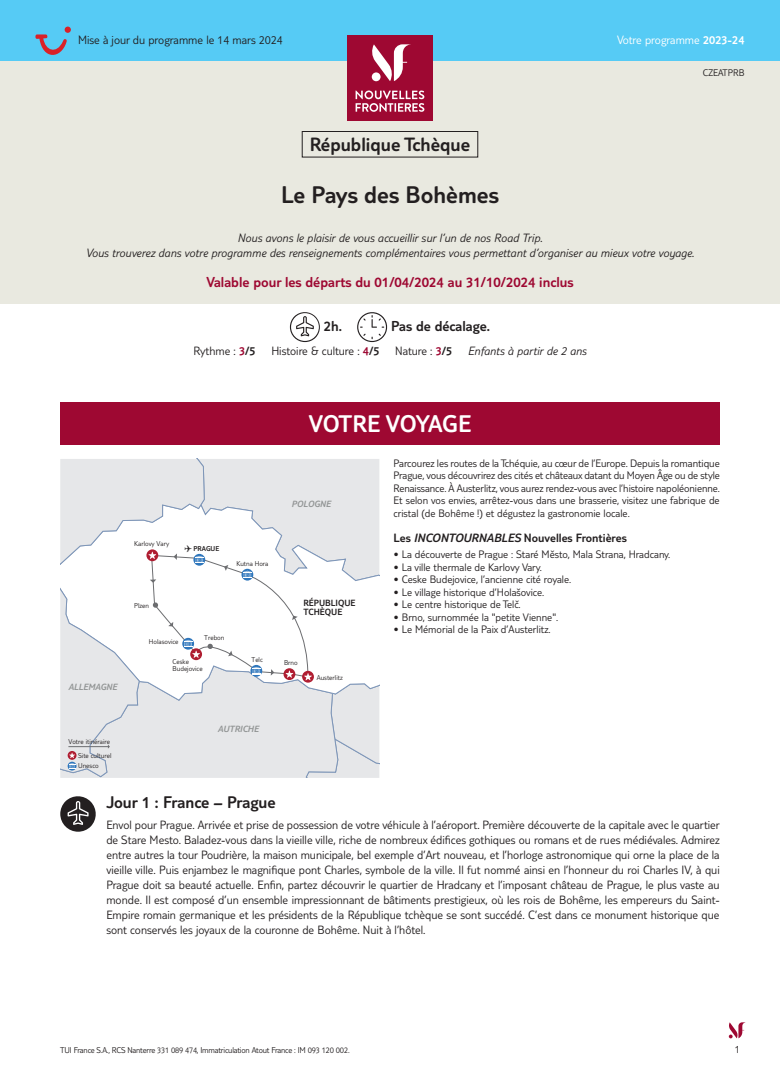
<style>
.page{position:relative;width:780px;height:1088px;background:#fff}
.page>*{position:absolute;margin:0;border:0;box-sizing:border-box;transform-origin:0 0}
.t1{font:300 25px "TUI Type";color:#231f20}
.t2{font:300 25px "TUI Type";letter-spacing:-.015em;color:#fff}
.t3{font:300 20px "TUI Type";color:#231f20}
.t4{font:300 17.5px "TUI Type";color:#231f20}
.t5{font:300 15px "TUI Type";color:#9e0832}
.t6{font:300 15px "TUI Type";color:#231f20}
.t7{font:300 12.5px/15px "TUI Type";color:#231f20;text-align:justify}
.t8{font:italic 300 12.5px/15px "TUI Type";color:#231f20;text-align:center}
.t9{font:300 12.5px "TUI Type";color:#231f20}
.t10{font:300 12.5px "TUI Type";color:#fff}
.t11{font:300 11.25px/12.5px "TUI Type";color:#231f20;text-align:justify}
.t12{font:300 10px "TUI Type";color:#231f20}
.t13{font:italic 300 9.38px "TUI Type";color:#929595}
.t14{font:300 9.38px/9.4px "TUI Type";color:#231f20}
.t15{font:300 8.75px "TUI Type";letter-spacing:-.02em;color:#231f20}
.t16{font:300 7.25px/7.2px "TUI Type";color:#231f20}
.t17{font:300 7.25px "TUI Type";color:#231f20}
.s1{font-style:inherit}
.s2{color:#9e0832}
.s3{font-style:italic}
</style>
<div class="page">
<svg style="left:728px;top:1022px;width:18px;height:16px"></svg>
<div style="left:0;top:0;width:780px;height:303px;background:#e9e9e0"></div>
<div style="left:0;top:0;width:780px;height:60px;background:#56cbf5"></div>
<div style="left:347px;top:35px;width:85px;height:85px;background:#9e0832"></div>
<svg style="left:355px;top:90px;width:69px;height:22px"></svg>
<svg style="left:371px;top:44px;width:40px;height:37px"></svg>
<svg style="left:290px;top:312px;width:30px;height:30px"></svg>
<svg style="left:357px;top:312px;width:30px;height:30px"></svg>
<div style="left:302px;top:131px;width:176px;height:26px;border:1px solid #231f20"></div>
<div style="left:60px;top:402px;width:659px;height:43px;background:#9e0832"></div>
<svg style="left:60px;top:459px;width:319px;height:319px"></svg>
<svg style="left:60px;top:796px;width:36px;height:36px"></svg>
<svg style="left:35px;top:27px;width:36px;height:28px"></svg>
<p class="t7" style="left:78px;top:32px;width:206px">Mise à jour du programme le 14 mars 2024</p>
<h2 class="t3" style="left:309px;top:133px;width:162px">République Tchèque</h2>
<h1 class="t1" style="left:281px;top:180px;width:219px">Le Pays des Bohèmes</h1>
<p class="t10" style="left:617px;top:33px;width:129px">Votre programme <span class="s1">2023-24</span></p>
<p class="t12" style="left:702px;top:67px;width:43px">CZEATPRB</p>
<p class="t8" style="left:86px;top:230px;width:610px">Nous avons le plaisir de vous accueillir sur l’un de nos Road Trip.<br>Vous trouverez dans votre programme des renseignements complémentaires vous permettant d’organiser au mieux votre voyage.</p>
<p class="t5" style="left:206px;top:273px;width:368px">Valable pour les départs du 01/04/2024 au 31/10/2024 inclus</p>
<p class="t6" style="left:324px;top:318px;width:20px">2h.</p>
<p class="t6" style="left:391px;top:318px;width:100px">Pas de décalage.</p>
<p class="t7" style="left:193px;top:343px;width:64px">Rythme : <span class="s2">3</span><span class="s1">/5</span></p>
<p class="t7" style="left:271px;top:343px;width:182px">Histoire &amp; culture : <span class="s2">4</span><span class="s1">/5</span> Nature : <span class="s2">3</span><span class="s1">/5</span></p>
<p class="t8" style="left:468px;top:343px;width:120px">Enfants à partir de 2 ans</p>
<p class="t13" style="left:68px;top:682px;width:50px">ALLEMAGNE</p>
<p class="t16" style="left:134px;top:540px;width:36px">Karlovy Vary</p>
<p class="t17" style="left:184px;top:545px;width:36px">✈ PRAGUE</p>
<p class="t16" style="left:236px;top:560px;width:34px">Kutna Hora</p>
<p class="t16" style="left:134px;top:601px;width:16px">Plzen</p>
<p class="t16" style="left:149px;top:637px;width:31px">Holasovice</p>
<p class="t16" style="left:204px;top:634px;width:22px">Trebon</p>
<p class="t16" style="left:172px;top:658px;width:32px">Ceske<br>Budejovice</p>
<p class="t16" style="left:251px;top:656px;width:13px">Telc</p>
<p class="t13" style="left:218px;top:724px;width:42px">AUTRICHE</p>
<h1 class="t2" style="left:309px;top:409px;width:164px">VOTRE VOYAGE</h1>
<p class="t13" style="left:291px;top:499px;width:41px">POLOGNE</p>
<p class="t14" style="left:303px;top:598px;width:54px">RÉPUBLIQUE<br>TCHÈQUE</p>
<p class="t16" style="left:284px;top:659px;width:15px">Brno</p>
<p class="t16" style="left:317px;top:674px;width:27px">Austerlitz</p>
<p class="t11" style="left:393px;top:456px;width:328px">Parcourez les routes de la Tchéquie, au cœur de l’Europe. Depuis la romantique Prague, vous découvrirez des cités et châteaux datant du Moyen Âge ou de style Renaissance. À Austerlitz, vous aurez rendez-vous avec l’histoire napoléonienne.<br>Et selon vos envies, arrêtez-vous dans une brasserie, visitez une fabrique de cristal (de Bohême !) et dégustez la gastronomie locale.</p>
<p class="t9" style="left:393px;top:531px;width:235px">Les <span class="s3">INCONTOURNABLES</span> Nouvelles Frontières</p>
<p class="t11" style="left:393px;top:548px;width:278px">• La découverte de Prague : Staré Město, Mala Strana, Hradcany.</p>
<p class="t11" style="left:393px;top:560px;width:150px">• La ville thermale de Karlovy Vary.</p>
<p class="t11" style="left:393px;top:573px;width:179px">• Ceske Budejovice, l’ancienne cité royale.</p>
<p class="t11" style="left:393px;top:585px;width:152px">• Le village historique d’Holašovice.</p>
<p class="t11" style="left:393px;top:598px;width:129px">• Le centre historique de Telč.</p>
<p class="t11" style="left:393px;top:610px;width:166px">• Brno, surnommée la "petite Vienne".</p>
<p class="t11" style="left:393px;top:623px;width:159px">• Le Mémorial de la Paix d’Austerlitz.</p>
<p class="t16" style="left:68px;top:734px;width:44px;line-height:14px;text-align:right">Votre itinéraire<br>Site culturel</p>
<p class="t16" style="left:78px;top:762px;width:22px">Unesco</p>
<h3 class="t4" style="left:106px;top:792px;width:171px">Jour 1 : France – Prague</h3>
<p class="t7" style="left:106px;top:817px;width:615px">Envol pour Prague. Arrivée et prise de possession de votre véhicule à l’aéroport. Première découverte de la capitale avec le quartier de Stare Mesto. Baladez-vous dans la vieille ville, riche de nombreux édifices gothiques ou romans et de rues médiévales. Admirez entre autres la tour Poudrière, la maison municipale, bel exemple d’Art nouveau, et l’horloge astronomique qui orne la place de la vieille ville. Puis enjambez le magnifique pont Charles, symbole de la ville. Il fut nommé ainsi en l’honneur du roi Charles IV, à qui Prague doit sa beauté actuelle. Enfin, partez découvrir le quartier de Hradcany et l’imposant château de Prague, le plus vaste au monde. Il est composé d’un ensemble impressionnant de bâtiments prestigieux, où les rois de Bohême, les empereurs du Saint-Empire romain germanique et les présidents de la République tchèque se sont succédé. C’est dans ce monument historique que sont conservés les joyaux de la couronne de Bohême. Nuit à l’hôtel.</p>
<p class="t15" style="left:60px;top:1045px;width:291px">TUI France S.A., RCS Nanterre 331 089 474, Immatriculation Atout France : IM 093 120 002.</p>
<p class="t11" style="left:734px;top:1042px;width:7px">1</p>
</div>
